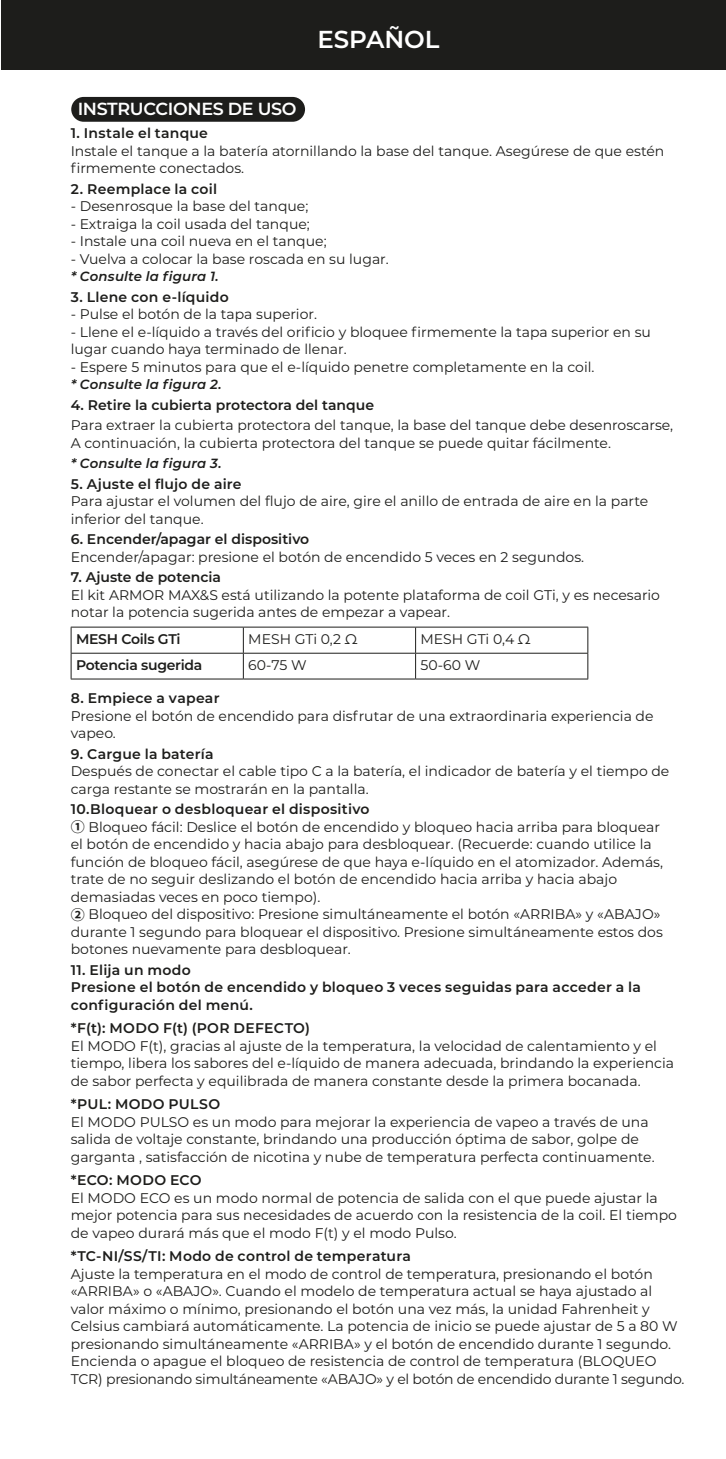
<style>
.page{position:relative;width:726px;height:1459px;background:#fff}
.page>*{position:absolute;margin:0;border:0;box-sizing:border-box;transform-origin:0 0}
.t1{font:600 24.5px "Montserrat";color:#fff}
.t2{font:600 17.5px "Montserrat";letter-spacing:-.02em;color:#fff}
.t3{font:14px/17.5px "Montserrat";color:#1d1d1b}
.t4{font:600 14px/17.5px "Montserrat";letter-spacing:.015em;color:#1d1d1b}
.t5{font:600 14px "Montserrat";letter-spacing:-.02em;color:#1d1d1b}
.t6{font:italic 600 13.3px "Montserrat";letter-spacing:.015em;color:#1d1d1b}
</style>
<div class="page">
<div style="left:1px;top:0;width:725px;height:69px;background:#1d1d1b"></div>
<div style="left:71px;top:97px;width:234px;height:25px;background:#1d1d1b;border-radius:12px"></div>
<hr style="left:71px;top:626px;width:172px;height:1px;background:#1d1d1b">
<hr style="left:70px;top:627px;width:2px;height:26px;background:#1d1d1b">
<hr style="left:243px;top:626px;width:172px;height:1px;background:#1d1d1b">
<hr style="left:415px;top:626px;width:173px;height:1px;background:#1d1d1b">
<hr style="left:71px;top:652px;width:172px;height:2px;background:#1d1d1b">
<hr style="left:70px;top:653px;width:2px;height:25px;background:#1d1d1b">
<hr style="left:243px;top:652px;width:172px;height:2px;background:#1d1d1b">
<svg style="left:243px;top:627px;width:1px;height:51px"></svg>
<hr style="left:415px;top:652px;width:173px;height:2px;background:#1d1d1b">
<svg style="left:415px;top:627px;width:1px;height:51px"></svg>
<svg style="left:587px;top:627px;width:1px;height:51px"></svg>
<hr style="left:71px;top:678px;width:172px;height:1px;background:#1d1d1b">
<hr style="left:243px;top:678px;width:172px;height:1px;background:#1d1d1b">
<hr style="left:415px;top:678px;width:173px;height:1px;background:#1d1d1b">
<h1 class="t1" style="left:317px;top:22px;width:124px">ESPAÑOL</h1>
<p class="t2" style="left:78px;top:96px;width:220px">INSTRUCCIONES DE USO</p>
<p class="t4" style="left:71px;top:124px;width:139px">1. Instale el tanque</p>
<p class="t3" style="left:71px;top:141px;width:595px">Instale el tanque a la batería atornillando la base del tanque. Asegúrese de que estén firmemente conectados.</p>
<p class="t4" style="left:71px;top:179px;width:148px">2. Reemplace la coil</p>
<p class="t3" style="left:71px;top:197px;width:239px">- Desenrosque la base del tanque;</p>
<p class="t3" style="left:71px;top:214px;width:240px">- Extraiga la coil usada del tanque;</p>
<p class="t3" style="left:71px;top:232px;width:257px">- Instale una coil nueva en el tanque;</p>
<p class="t3" style="left:71px;top:249px;width:319px">- Vuelva a colocar la base roscada en su lugar.</p>
<p class="t6" style="left:71px;top:267px;width:149px">* Consulte la figura 1.</p>
<p class="t4" style="left:71px;top:287px;width:159px">3. Llene con e-líquido</p>
<p class="t3" style="left:71px;top:305px;width:248px">- Pulse el botón de la tapa superior.</p>
<p class="t3" style="left:71px;top:322px;width:581px">- Llene el e-líquido a través del orificio y bloquee firmemente la tapa superior en su lugar cuando haya terminado de llenar.</p>
<p class="t3" style="left:71px;top:357px;width:525px">- Espere 5 minutos para que el e-líquido penetre completamente en la coil.</p>
<p class="t6" style="left:71px;top:375px;width:152px">* Consulte la figura 2.</p>
<p class="t4" style="left:71px;top:395px;width:305px">4. Retire la cubierta protectora del tanque</p>
<p class="t3" style="left:71px;top:416px;width:604px">Para extraer la cubierta protectora del tanque, la base del tanque debe desenroscarse,<br>A continuación, la cubierta protectora del tanque se puede quitar fácilmente.</p>
<p class="t6" style="left:71px;top:453px;width:152px">* Consulte la figura 3.</p>
<p class="t4" style="left:71px;top:474px;width:172px">5. Ajuste el flujo de aire</p>
<p class="t3" style="left:71px;top:492px;width:579px">Para ajustar el volumen del flujo de aire, gire el anillo de entrada de aire en la parte inferior del tanque.</p>
<p class="t4" style="left:71px;top:530px;width:240px">6. Encender/apagar el dispositivo</p>
<p class="t3" style="left:71px;top:547px;width:515px">Encender/apagar: presione el botón de encendido 5 veces en 2 segundos.</p>
<p class="t4" style="left:71px;top:568px;width:152px">7. Ajuste de potencia</p>
<p class="t3" style="left:71px;top:585px;width:590px">El kit ARMOR MAX&amp;S está utilizando la potente plataforma de coil GTi, y es necesario notar la potencia sugerida antes de empezar a vapear.</p>
<p class="t5" style="left:76px;top:629px;width:106px">MESH Coils GTi</p>
<p class="t3" style="left:248px;top:630px;width:110px">MESH GTi 0,2 Ω</p>
<p class="t3" style="left:420px;top:630px;width:111px">MESH GTi 0,4 Ω</p>
<p class="t5" style="left:76px;top:655px;width:128px">Potencia sugerida</p>
<p class="t3" style="left:248px;top:656px;width:60px">60-75 W</p>
<p class="t3" style="left:420px;top:656px;width:61px">50-60 W</p>
<p class="t4" style="left:71px;top:689px;width:150px">8. Empiece a vapear</p>
<p class="t3" style="left:71px;top:706px;width:584px">Presione el botón de encendido para disfrutar de una extraordinaria experiencia de vapeo.</p>
<p class="t4" style="left:71px;top:744px;width:144px">9. Cargue la batería</p>
<p class="t3" style="left:71px;top:762px;width:600px">Después de conectar el cable tipo C a la batería, el indicador de batería y el tiempo de carga restante se mostrarán en la pantalla.</p>
<p class="t4" style="left:71px;top:800px;width:300px">10.Bloquear o desbloquear el dispositivo</p>
<p class="t3" style="left:71px;top:817px;width:593px;text-indent:18px">Bloqueo fácil: Deslice el botón de encendido y bloqueo hacia arriba para bloquear el botón de encendido y hacia abajo para desbloquear. (Recuerde: cuando utilice la función de bloqueo fácil, asegúrese de que haya e-líquido en el atomizador. Además, trate de no seguir deslizando el botón de encendido hacia arriba y hacia abajo demasiadas veces en poco tiempo).</p>
<p class="t3" style="left:71px;top:905px;width:593px;text-indent:18px">Bloqueo del dispositivo: Presione simultáneamente el botón «ARRIBA» y «ABAJO» durante 1 segundo para bloquear el dispositivo. Presione simultáneamente estos dos botones nuevamente para desbloquear.</p>
<p class="t4" style="left:71px;top:960px;width:571px">11. Elija un modo<br>Presione el botón de encendido y bloqueo 3 veces seguidas para acceder a la configuración del menú.</p>
<p class="t4" style="left:71px;top:1018px;width:241px">*F(t): MODO F(t) (POR DEFECTO)</p>
<p class="t3" style="left:71px;top:1036px;width:604px">El MODO F(t), gracias al ajuste de la temperatura, la velocidad de calentamiento y el tiempo, libera los sabores del e-líquido de manera adecuada, brindando la experiencia de sabor perfecta y equilibrada de manera constante desde la primera bocanada.</p>
<p class="t4" style="left:71px;top:1094px;width:151px">*PUL: MODO PULSO</p>
<p class="t3" style="left:71px;top:1112px;width:585px">El MODO PULSO es un modo para mejorar la experiencia de vapeo a través de una salida de voltaje constante, brindando una producción óptima de sabor, golpe de garganta , satisfacción de nicotina y nube de temperatura perfecta continuamente.</p>
<p class="t4" style="left:71px;top:1170px;width:132px">*ECO: MODO ECO</p>
<p class="t3" style="left:71px;top:1188px;width:607px">El MODO ECO es un modo normal de potencia de salida con el que puede ajustar la mejor potencia para sus necesidades de acuerdo con la resistencia de la coil. El tiempo de vapeo durará más que el modo F(t) y el modo Pulso.</p>
<p class="t4" style="left:71px;top:1246px;width:342px">*TC-NI/SS/TI: Modo de control de temperatura</p>
<p class="t3" style="left:71px;top:1264px;width:615px">Ajuste la temperatura en el modo de control de temperatura, presionando el botón «ARRIBA» o «ABAJO». Cuando el modelo de temperatura actual se haya ajustado al valor máximo o mínimo, presionando el botón una vez más, la unidad Fahrenheit y Celsius cambiará automáticamente. La potencia de inicio se puede ajustar de 5 a 80 W presionando simultáneamente «ARRIBA» y el botón de encendido durante 1 segundo.<br>Encienda o apague el bloqueo de resistencia de control de temperatura (BLOQUEO TCR) presionando simultáneamente «ABAJO» y el botón de encendido durante 1 segundo.</p>
</div>
